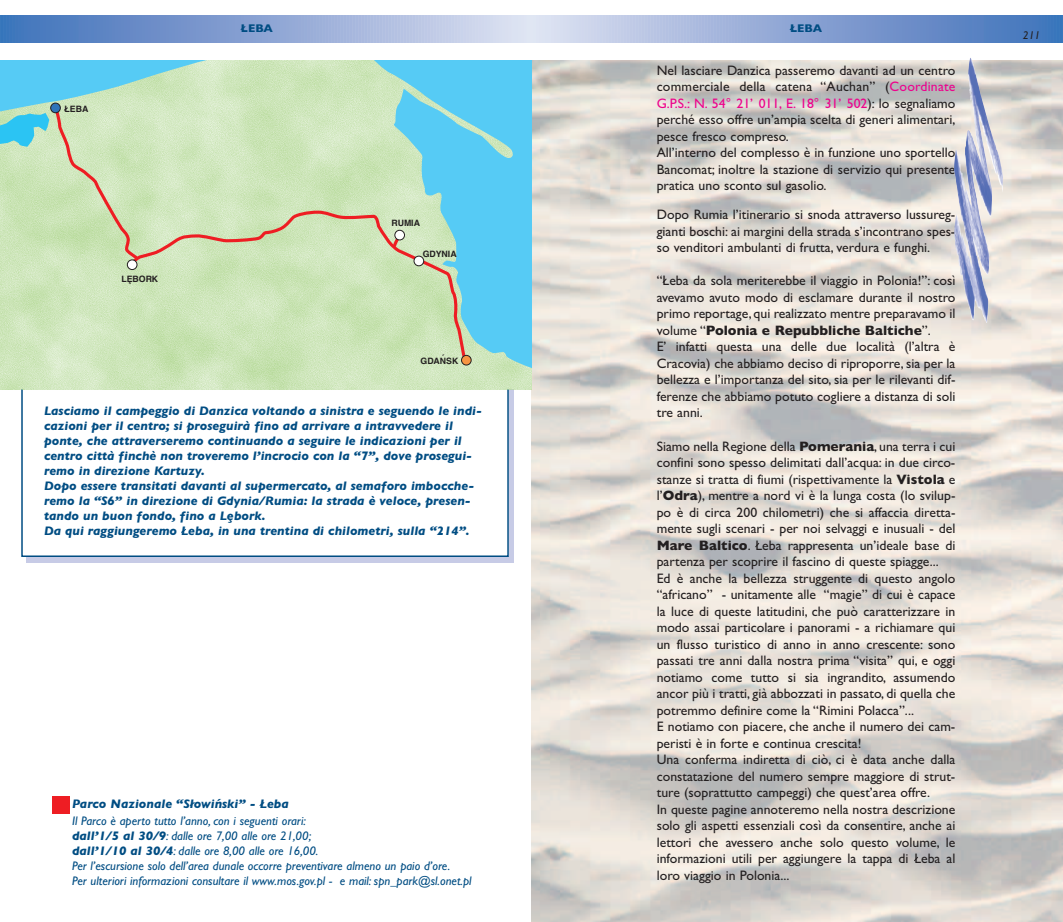
<style>
.page{position:relative;width:1063px;height:922px;background:#fff}
.page>*{position:absolute;margin:0;border:0;box-sizing:border-box;transform-origin:0 0}
.t1{font:13.75px/16.5px "Gill Sans";color:#231f20}
.t2{font:italic 700 12.5px/15px "Gill Sans";color:#004d83}
.t3{font:italic 12.5px/15px "Gill Sans";color:#004d83}
.t4{font:700 11.25px "Gill Sans";color:#004d83}
.t5{font:italic 11.25px "Gill Sans";color:#231f20}
.t6{font:700 8.75px "Helvetica";color:#231f20}
.s1{font-weight:700}
.s2{color:#ed028c}
</style>
<div class="page">
<img style="left:531px;top:60px;width:532px;height:861px">
<svg style="left:0;top:16px;width:1063px;height:27px;background:#8da7d4"></svg>
<img style="left:954px;top:115px;width:49px;height:210px">
<div style="left:52px;top:795px;width:18px;height:18px;background:#ee1d23"></div>
<img style="left:0;top:372px;width:531px;height:17px">
<svg style="left:0;top:60px;width:531px;height:312px;background:#a5ddd0"></svg>
<svg style="left:129px;top:209px;width:340px;height:154px;background:#cadfb7"></svg>
<svg style="left:392px;top:232px;width:11px;height:16px"></svg>
<div style="left:50px;top:103px;width:11px;height:10px;border:1px solid #231f20;border-radius:50%"></div>
<div style="left:127px;top:260px;width:10px;height:9px;background:#fff;border-radius:50%"></div>
<div style="left:127px;top:259px;width:10px;height:11px;border:1px solid #231f20;border-radius:50%"></div>
<div style="left:395px;top:230px;width:10px;height:10px;background:#fff;border-radius:50%"></div>
<div style="left:395px;top:230px;width:10px;height:10px;border:1px solid #231f20;border-radius:50%"></div>
<div style="left:414px;top:256px;width:10px;height:10px;background:#fff;border-radius:50%"></div>
<div style="left:414px;top:256px;width:10px;height:10px;border:1px solid #231f20;border-radius:50%"></div>
<div style="left:462px;top:355px;width:9px;height:10px;background:#f79543;border-radius:50%"></div>
<div style="left:461px;top:355px;width:10px;height:10px;border:1px solid #231f20;border-radius:50%"></div>
<svg style="left:259px;top:802px;width:6px;height:4px"></svg>
<svg style="left:189px;top:802px;width:6px;height:4px"></svg>
<svg style="left:662px;top:277px;width:5px;height:7px"></svg>
<svg style="left:754px;top:542px;width:6px;height:6px"></svg>
<svg style="left:913px;top:855px;width:6px;height:6px"></svg>
<svg style="left:0;top:104px;width:139px;height:157px;background:#c3ddb7"></svg>
<p class="t6" style="left:65px;top:104px;width:25px">LEBA</p>
<p class="t6" style="left:121px;top:274px;width:38px">LE¸BORK</p>
<p class="t4" style="left:241px;top:22px;width:33px">LEBA</p>
<p class="t6" style="left:391px;top:218px;width:30px">RUMIA</p>
<p class="t6" style="left:423px;top:249px;width:36px">GDYNIA</p>
<p class="t6" style="left:421px;top:355px;width:39px">GDAN´ SK</p>
<p class="t2" style="left:44px;top:403px;width:440px">Lasciamo il campeggio di Danzica voltando a sinistra e seguendo le indi&shy;cazioni per il centro; si proseguirà fino ad arrivare a intravvedere il ponte, che attraverseremo continuando a seguire le indicazioni per il centro città finchè non troveremo l’incrocio con la “7”, dove prosegui&shy;remo in direzione Kartuzy.<br>Dopo essere transitati davanti al supermercato, al semaforo imbocche&shy;remo la “S6” in direzione di Gdynia/Rumia: la strada è veloce, presen&shy;tando un buon fondo, fino a Le¸bork.<br>Da qui raggiungeremo Leba, in una trentina di chilometri, sulla “214”.</p>
<p class="t2" style="left:72px;top:796px;width:218px">Parco Nazionale “Slowin´ ski” - Leba</p>
<p class="t3" style="left:72px;top:813px;width:401px">Il Parco è aperto tutto l’anno, con i seguenti orari:<br><span class="s1">dall’1/5 al 30/9</span>: dalle ore 7,00 alle ore 21,00;<br><span class="s1">dall’1/10 al 30/4</span>: dalle ore 8,00 alle ore 16,00.<br>Per l’escursione solo dell’area dunale occorre preventivare almeno un paio d’ore.<br>Per ulteriori informazioni consultare il www.mos.gov.pl - e mail: spn_park@sl.onet.pl</p>
<p class="t4" style="left:790px;top:21px;width:33px">LEBA</p>
<p class="t1" style="left:657px;top:62px;width:300px">Nel lasciare Danzica passeremo davanti ad un centro commerciale della catena “Auchan” (<span class="s2">Coordinate G.P.S.: N. 54° 21’ 011, E. 18° 31’ 502</span>): lo segnaliamo perché esso offre un’ampia scelta di generi alimentari, pesce fresco compreso.<br>All’interno del complesso è in funzione uno sportello Bancomat; inoltre la stazione di servizio qui presente pratica uno sconto sul gasolio.</p>
<p class="t1" style="left:657px;top:206px;width:300px;text-align:justify">Dopo Rumia l’itinerario si snoda attraverso lussureg&shy;gianti boschi: ai margini della strada s’incontrano spes&shy;so venditori ambulanti di frutta, verdura e funghi.</p>
<p class="t1" style="left:657px;top:272px;width:300px">“Leba da sola meriterebbe il viaggio in Polonia!”: così avevamo avuto modo di esclamare durante il nostro primo reportage, qui realizzato mentre preparavamo il volume “<span class="s1">Polonia e Repubbliche Baltiche</span>”.<br>E’ infatti questa una delle due località (l’altra è Cracovia) che abbiamo deciso di riproporre, sia per la bellezza e l’importanza del sito, sia per le rilevanti dif&shy;ferenze che abbiamo potuto cogliere a distanza di soli tre anni.</p>
<p class="t1" style="left:657px;top:437px;width:300px">Siamo nella Regione della <span class="s1">Pomerania</span>, una terra i cui confini sono spesso delimitati dall’acqua: in due circo&shy;stanze si tratta di fiumi (rispettivamente la <span class="s1">Vistola</span> e l’<span class="s1">Odra</span>), mentre a nord vi è la lunga costa (lo svilup&shy;po è di circa 200 chilometri) che si affaccia diretta&shy;mente sugli scenari - per noi selvaggi e inusuali - del <span class="s1">Mare Baltico</span>. Leba rappresenta un’ideale base di partenza per scoprire il fascino di queste spiagge...<br>Ed è anche la bellezza struggente di questo angolo “africano” - unitamente alle “magie” di cui è capace la luce di queste latitudini, che può caratterizzare in modo assai particolare i panorami - a richiamare qui un flusso turistico di anno in anno crescente: sono passati tre anni dalla nostra prima “visita” qui, e oggi notiamo come tutto si sia ingrandito, assumendo ancor più i tratti, già abbozzati in passato, di quella che potremmo definire come la “Rimini Polacca”...<br>E notiamo con piacere, che anche il numero dei cam&shy;peristi è in forte e continua crescita!<br>Una conferma indiretta di ciò, ci è data anche dalla constatazione del numero sempre maggiore di strut&shy;ture (soprattutto campeggi) che quest’area offre.<br>In queste pagine annoteremo nella nostra descrizione solo gli aspetti essenziali così da consentire, anche ai lettori che avessero anche solo questo volume, le informazioni utili per aggiungere la tappa di Leba al loro viaggio in Polonia...</p>
<p class="t5" style="left:1023px;top:28px;width:19px">211</p>
</div>
